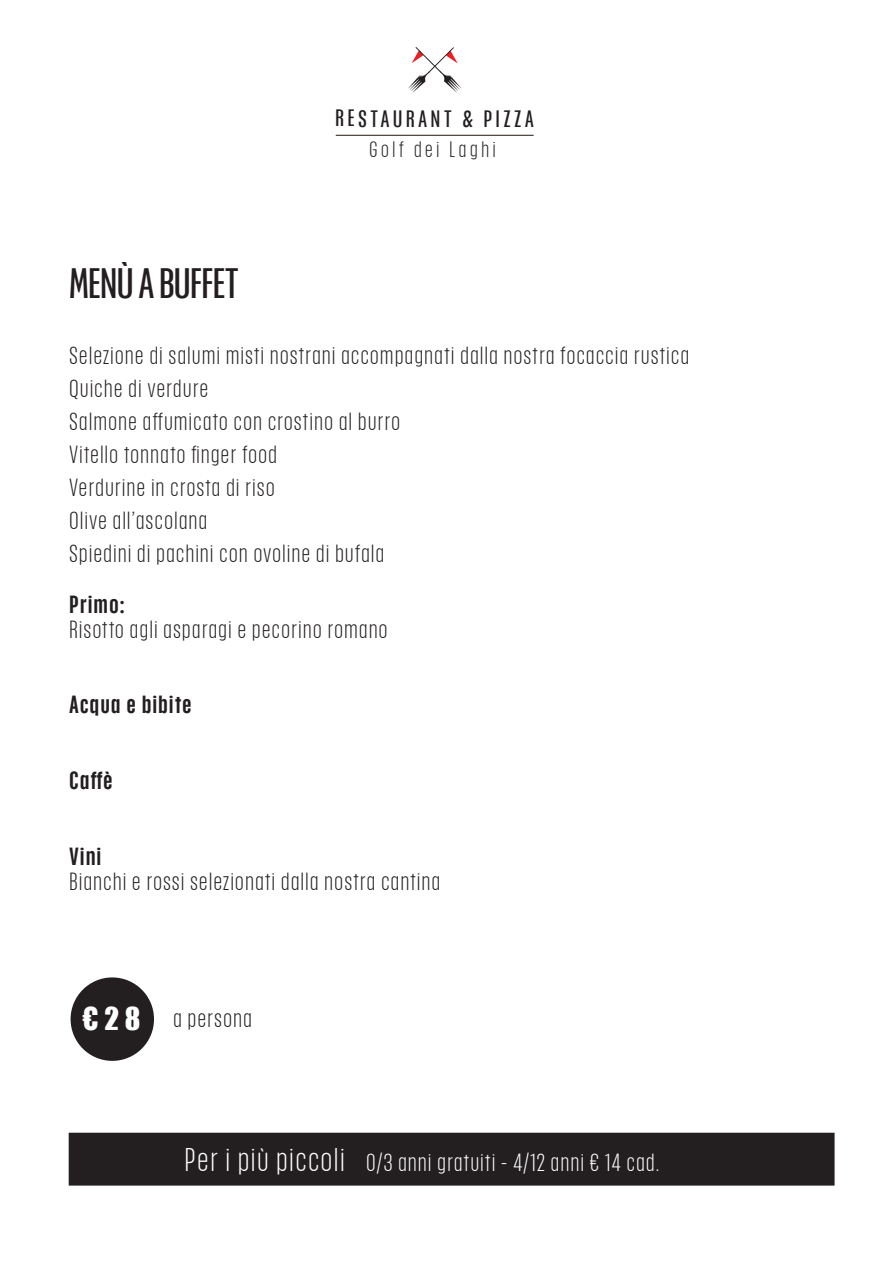
<style>
.page{position:relative;width:893px;height:1263px;background:#fff}
.page>*{position:absolute;margin:0;border:0;box-sizing:border-box;transform-origin:0 0}
.t1{font:36px "Placard Next";color:#231f20}
.t2{font:300 21px/33px "Placard Next";letter-spacing:.075em;color:#231f20}
.t3{font:300 21px "Placard Next";letter-spacing:.075em;color:#fff}
.t4{font:500 21px "Placard Next";letter-spacing:.075em;color:#231f20}
.t5{font:20.1px "Placard Next";letter-spacing:.195em;color:#231f20}
.t6{font:300 18.9px "Placard Next";letter-spacing:.195em;color:#231f20}
.s1{font-family:"Impact";font-weight:400;font-size:29.1px;color:#fff}
.s2{font-size:27.75px}
</style>
<div class="page">
<hr style="left:336px;top:135px;width:198px;height:1px;background:#20160c">
<svg style="left:408px;top:47px;width:53px;height:46px"></svg>
<div style="left:71px;top:977px;width:83px;height:84px;background:#231f20;border-radius:50%"></div>
<div style="left:69px;top:1133px;width:765px;height:52px;background:#231f20"></div>
<h1 class="t1" style="left:70px;top:261px;width:170px">MENÙ A BUFFET</h1>
<p class="t5" style="left:335px;top:106px;width:200px">RESTAURANT &amp; PIZZA</p>
<p class="t6" style="left:369px;top:138px;width:128px">Golf dei Laghi</p>
<p class="t2" style="left:70px;top:339px;width:621px">Selezione di salumi misti nostrani accompagnati dalla nostra focaccia rustica Quiche di verdure<br>Salmone affumicato con crostino al burro<br>Vitello tonnato finger food<br>Verdurine in crosta di riso<br>Olive all’ascolana<br>Spiedini di pachini con ovoline di bufala</p>
<p class="t4" style="left:70px;top:591px;width:56px">Primo:</p>
<p class="t2" style="left:70px;top:613px;width:319px">Risotto agli asparagi e pecorino romano</p>
<p class="t4" style="left:70px;top:692px;width:123px">Acqua e bibite</p>
<p class="t4" style="left:70px;top:767px;width:44px">Caffè</p>
<p class="t4" style="left:70px;top:843px;width:33px">Vini</p>
<p class="t2" style="left:70px;top:865px;width:372px">Bianchi e rossi selezionati dalla nostra cantina</p>
<p class="t2" style="left:83px;top:1002px;width:170px"><span class="s1">€28</span> a persona</p>
<p class="t3" style="left:185px;top:1149px;width:476px"><span class="s2">Per i più piccoli</span> 0/3 anni gratuiti - 4/12 anni € 14 cad.</p>
</div>
